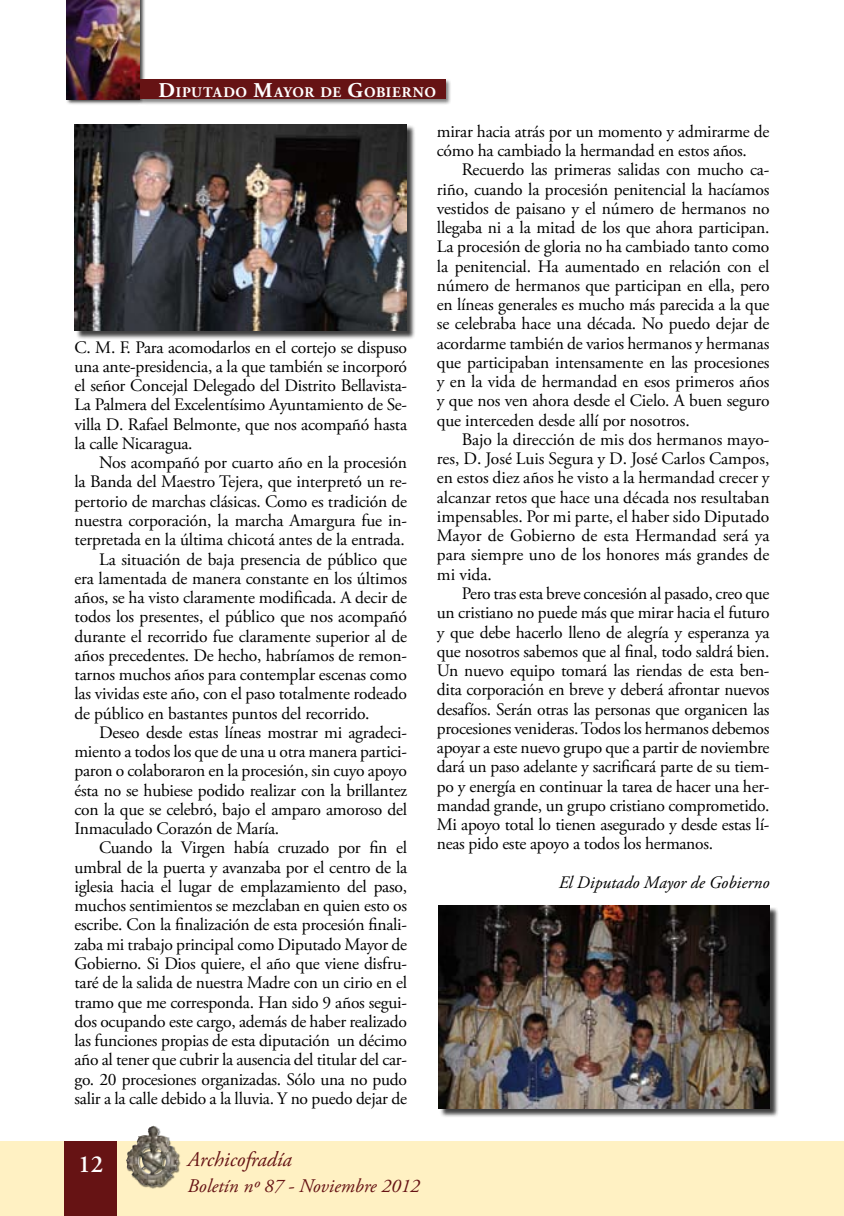
<style>
.page{position:relative;width:844px;height:1216px;background:#fff}
.page>*{position:absolute;margin:0;border:0;box-sizing:border-box;transform-origin:0 0}
.t1{font:600 24.5px "Adobe Garamond Pro";color:#fff}
.t2{font:italic 21px "Adobe Garamond Pro";color:#661314}
.t3{font:italic 19.25px "Adobe Garamond Pro";color:#661314}
.t4{font:17.5px/19.2px "Adobe Garamond Pro";letter-spacing:-.015em;color:#000;text-align:justify}
.t5{font:italic 17.5px "Adobe Garamond Pro";color:#000}
.t6{font:700 14.7px "Adobe Garamond Pro";letter-spacing:.035em;color:#fff}
.s1{font-size:21px}
</style>
<div class="page">
<div style="left:0;top:1141px;width:843px;height:74px;background:#fff1c3"></div>
<div style="left:126px;top:1125px;width:54px;height:63px;background:#000;opacity:.5"></div>
<img style="left:126px;top:1126px;width:53px;height:60px">
<div style="left:64px;top:1141px;width:53px;height:74px;background:#661314"></div>
<div style="left:65px;top:0;width:80px;height:106px;background:#000;opacity:.75"></div>
<img style="left:66px;top:0;width:73px;height:100px">
<div style="left:139px;top:78px;width:312px;height:27px;background:#000;opacity:.5"></div>
<div style="left:140px;top:79px;width:306px;height:20px;background:#661314"></div>
<div style="left:75px;top:125px;width:341px;height:214px;background:#000;opacity:.75"></div>
<img style="left:74px;top:124px;width:332px;height:206px">
<div style="left:439px;top:907px;width:339px;height:210px;background:#000;opacity:.75"></div>
<img style="left:438px;top:905px;width:331px;height:203px">
<p class="t6" style="left:158px;top:84px;width:279px"><span class="s1">D</span>IPUTADO <span class="s1">M</span>AYOR DE <span class="s1">G</span>OBIERNO</p>
<p class="t4" style="left:74px;top:338px;width:334px">C. M. F. Para acomodarlos en el cortejo se dispuso una ante-presidencia, a la que también se incorporó el señor Concejal Delegado del Distrito Bellavista-La Palmera del Excelentísimo Ayuntamiento de Se&shy;villa D. Rafael Belmonte, que nos acompañó hasta la calle Nicaragua.</p>
<p class="t4" style="left:99px;top:453px;width:309px">Nos acompañó por cuarto año en la procesión</p>
<p class="t4" style="left:74px;top:473px;width:334px">la Banda del Maestro Tejera, que interpretó un re-</p>
<p class="t4" style="left:74px;top:492px;width:334px">pertorio de marchas clásicas. Como es tradición de</p>
<p class="t4" style="left:74px;top:511px;width:334px">nuestra corporación, la marcha Amargura fue in-</p>
<p class="t4" style="left:74px;top:530px;width:332px">terpretada en la última chicotá antes de la entrada.</p>
<p class="t4" style="left:99px;top:550px;width:309px">La situación de baja presencia de público que</p>
<p class="t4" style="left:74px;top:569px;width:334px">era lamentada de manera constante en los últimos</p>
<p class="t4" style="left:74px;top:588px;width:334px">años, se ha visto claramente modificada. A decir de</p>
<p class="t4" style="left:74px;top:607px;width:334px">todos los presentes, el público que nos acompañó</p>
<p class="t4" style="left:74px;top:627px;width:334px">durante el recorrido fue claramente superior al de</p>
<p class="t4" style="left:74px;top:646px;width:334px">años precedentes. De hecho, habríamos de remon-</p>
<p class="t4" style="left:74px;top:665px;width:334px">tarnos muchos años para contemplar escenas como</p>
<p class="t4" style="left:74px;top:684px;width:334px">las vividas este año, con el paso totalmente rodeado</p>
<p class="t4" style="left:74px;top:704px;width:296px">de público en bastantes puntos del recorrido.</p>
<p class="t4" style="left:99px;top:723px;width:309px">Deseo desde estas líneas mostrar mi agradeci-</p>
<p class="t4" style="left:74px;top:742px;width:334px">miento a todos los que de una u otra manera partici-</p>
<p class="t4" style="left:74px;top:761px;width:334px">paron o colaboraron en la procesión, sin cuyo apoyo</p>
<p class="t4" style="left:74px;top:781px;width:334px">ésta no se hubiese podido realizar con la brillantez</p>
<p class="t4" style="left:74px;top:800px;width:334px">con la que se celebró, bajo el amparo amoroso del</p>
<p class="t4" style="left:74px;top:819px;width:206px">Inmaculado Corazón de María.</p>
<p class="t4" style="left:99px;top:838px;width:309px">Cuando la Virgen había cruzado por fin el</p>
<p class="t4" style="left:74px;top:858px;width:334px">umbral de la puerta y avanzaba por el centro de la</p>
<p class="t4" style="left:74px;top:877px;width:334px">iglesia hacia el lugar de emplazamiento del paso,</p>
<p class="t4" style="left:74px;top:896px;width:334px">muchos sentimientos se mezclaban en quien esto os</p>
<p class="t4" style="left:74px;top:915px;width:334px">escribe. Con la finalización de esta procesión finali-</p>
<p class="t4" style="left:74px;top:935px;width:334px">zaba mi trabajo principal como Diputado Mayor de</p>
<p class="t4" style="left:74px;top:954px;width:334px">Gobierno. Si Dios quiere, el año que viene disfru-</p>
<p class="t4" style="left:74px;top:973px;width:334px">taré de la salida de nuestra Madre con un cirio en el</p>
<p class="t4" style="left:74px;top:992px;width:334px">tramo que me corresponda. Han sido 9 años segui-</p>
<p class="t4" style="left:74px;top:1012px;width:334px">dos ocupando este cargo, además de haber realizado</p>
<p class="t4" style="left:74px;top:1031px;width:334px">las funciones propias de esta diputación un décimo</p>
<p class="t4" style="left:74px;top:1050px;width:334px">año al tener que cubrir la ausencia del titular del car-</p>
<p class="t4" style="left:74px;top:1069px;width:334px">go. 20 procesiones organizadas. Sólo una no pudo</p>
<p class="t4" style="left:74px;top:1089px;width:334px">salir a la calle debido a la lluvia. Y no puedo dejar de</p>
<p class="t4" style="left:437px;top:122px;width:334px">mirar hacia atrás por un momento y admirarme de cómo ha cambiado la hermandad en estos años.</p>
<p class="t4" style="left:437px;top:161px;width:334px;text-indent:25px">Recuerdo las primeras salidas con mucho ca&shy;riño, cuando la procesión penitencial la hacíamos vestidos de paisano y el número de hermanos no llegaba ni a la mitad de los que ahora participan.<br>La procesión de gloria no ha cambiado tanto como la penitencial. Ha aumentado en relación con el número de hermanos que participan en ella, pero en líneas generales es mucho más parecida a la que se celebraba hace una década. No puedo dejar de acordarme también de varios hermanos y hermanas que participaban intensamente en las procesiones y en la vida de hermandad en esos primeros años y que nos ven ahora desde el Cielo. A buen seguro que interceden desde allí por nosotros.</p>
<p class="t4" style="left:437px;top:430px;width:334px;text-indent:25px">Bajo la dirección de mis dos hermanos mayo&shy;res, D. José Luis Segura y D. José Carlos Campos, en estos diez años he visto a la hermandad crecer y alcanzar retos que hace una década nos resultaban impensables. Por mi parte, el haber sido Diputado Mayor de Gobierno de esta Hermandad será ya para siempre uno de los honores más grandes de mi vida.</p>
<p class="t4" style="left:437px;top:584px;width:334px;text-indent:25px">Pero tras esta breve concesión al pasado, creo que un cristiano no puede más que mirar hacia el futuro y que debe hacerlo lleno de alegría y esperanza ya que nosotros sabemos que al final, todo saldrá bien.<br>Un nuevo equipo tomará las riendas de esta ben&shy;dita corporación en breve y deberá afrontar nuevos desafíos. Serán otras las personas que organicen las procesiones venideras. Todos los hermanos debemos apoyar a este nuevo grupo que a partir de noviembre dará un paso adelante y sacrificará parte de su tiem&shy;po y energía en continuar la tarea de hacer una her&shy;mandad grande, un grupo cristiano comprometido.<br>Mi apoyo total lo tienen asegurado y desde estas lí&shy;neas pido este apoyo a todos los hermanos.</p>
<p class="t5" style="left:558px;top:871px;width:212px">El Diputado Mayor de Gobierno</p>
<h1 class="t1" style="left:78px;top:1150px;width:26px">12</h1>
<p class="t2" style="left:188px;top:1146px;width:106px">Archicofradía</p>
<p class="t3" style="left:188px;top:1174px;width:234px">Boletín nº 87 - Noviembre 2012</p>
</div>
